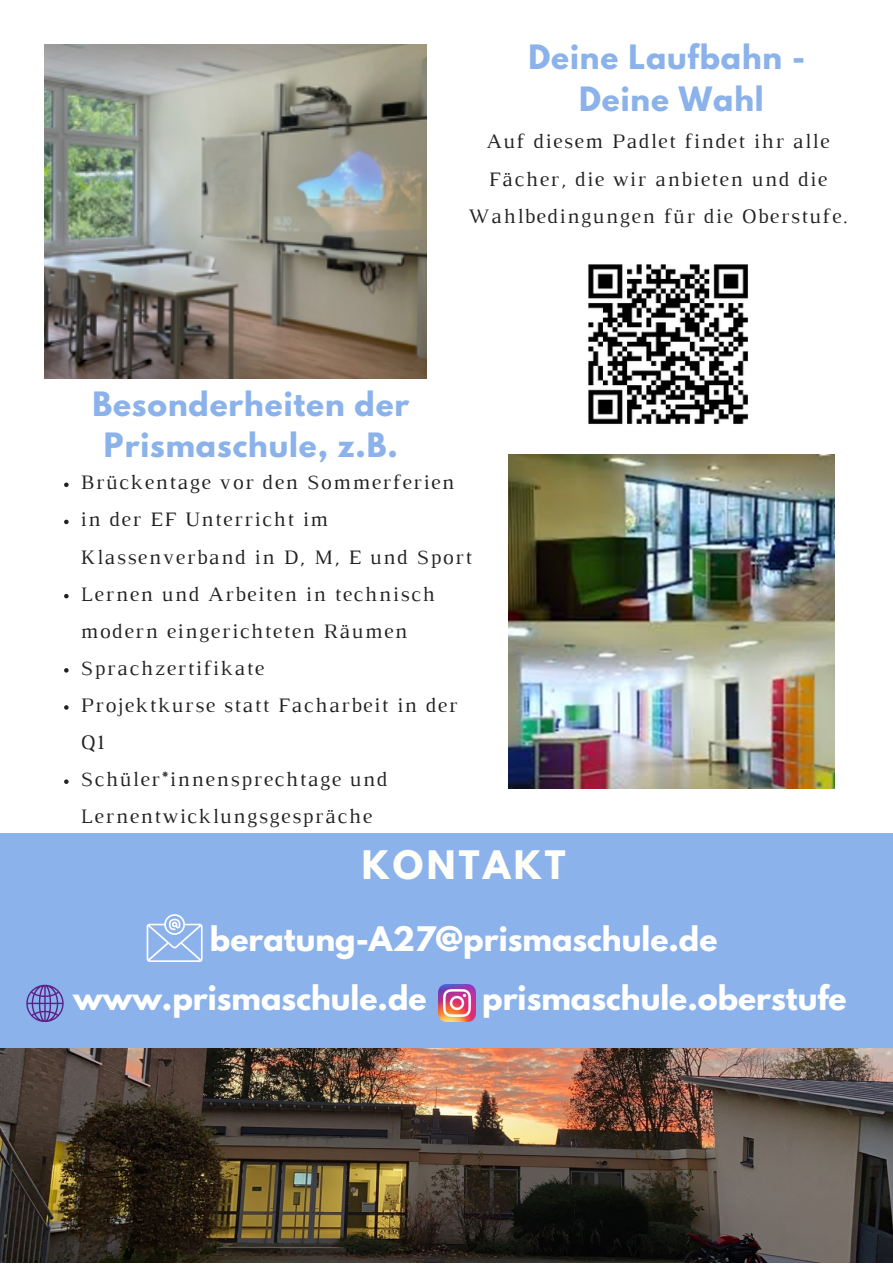
<style>
.page{position:relative;width:893px;height:1264px;background:#fff}
.page>*{position:absolute;margin:0;border:0;box-sizing:border-box;transform-origin:0 0}
.t1{font:700 34.8px "League Spartan";letter-spacing:.1em;color:#fffff9}
.t2{font:700 30px "League Spartan";color:#fff}
.t3{font:700 29.7px/41.5px "League Spartan";letter-spacing:.03em;color:#8bb2ea;text-align:center}
.t4{font:21px/37px "Luthier";letter-spacing:.07em;color:#222}
</style>
<div class="page">
<svg style="left:64px;top:482px;width:5px;height:5px"></svg>
<svg style="left:64px;top:519px;width:5px;height:5px"></svg>
<svg style="left:64px;top:594px;width:5px;height:4px"></svg>
<svg style="left:64px;top:668px;width:5px;height:4px"></svg>
<svg style="left:64px;top:705px;width:5px;height:4px"></svg>
<svg style="left:64px;top:779px;width:5px;height:5px"></svg>
<div style="left:0;top:833px;width:892px;height:282px;background:#8bb2ea"></div>
<img style="left:45px;top:44px;width:381px;height:334px">
<img style="left:588px;top:264px;width:160px;height:160px">
<img style="left:508px;top:455px;width:326px;height:333px">
<img style="left:0;top:1048px;width:892px;height:214px">
<svg style="left:26px;top:984px;width:37px;height:37px"></svg>
<img style="left:438px;top:984px;width:37px;height:37px">
<svg style="left:147px;top:914px;width:55px;height:47px"></svg>
<p class="t3" style="left:528px;top:40px;width:278px">Deine Laufbahn -</p>
<p class="t3" style="left:579px;top:82px;width:186px">Deine Wahl</p>
<p class="t4" style="left:468px;top:125px;width:381px;text-align:center">Auf diesem Padlet findet ihr alle<br>Fächer, die wir anbieten und die<br>Wahlbedingungen für die Oberstufe.</p>
<p class="t3" style="left:92px;top:387px;width:318px">Besonderheiten der<br>Prismaschule, z.B.</p>
<p class="t4" style="left:81px;top:465px;width:375px">Brückentage vor den Sommerferien</p>
<p class="t4" style="left:81px;top:502px;width:393px">in der EF Unterricht im<br>Klassenverband in D, M, E und Sport</p>
<p class="t4" style="left:81px;top:577px;width:356px">Lernen und Arbeiten in technisch modern eingerichteten Räumen</p>
<p class="t4" style="left:81px;top:651px;width:185px">Sprachzertifikate</p>
<p class="t4" style="left:81px;top:688px;width:378px">Projektkurse statt Facharbeit in der<br>Q1</p>
<p class="t4" style="left:81px;top:762px;width:308px">Schüler*innensprechtage und<br>Lernentwicklungsgespräche</p>
<p class="t1" style="left:362px;top:848px;width:205px">KONTAKT</p>
<p class="t2" style="left:210px;top:924px;width:509px">beratung-A27@prismaschule.de</p>
<p class="t2" style="left:73px;top:983px;width:355px">www.prismaschule.de</p>
<p class="t2" style="left:482px;top:982px;width:366px">prismaschule.oberstufe</p>
</div>
